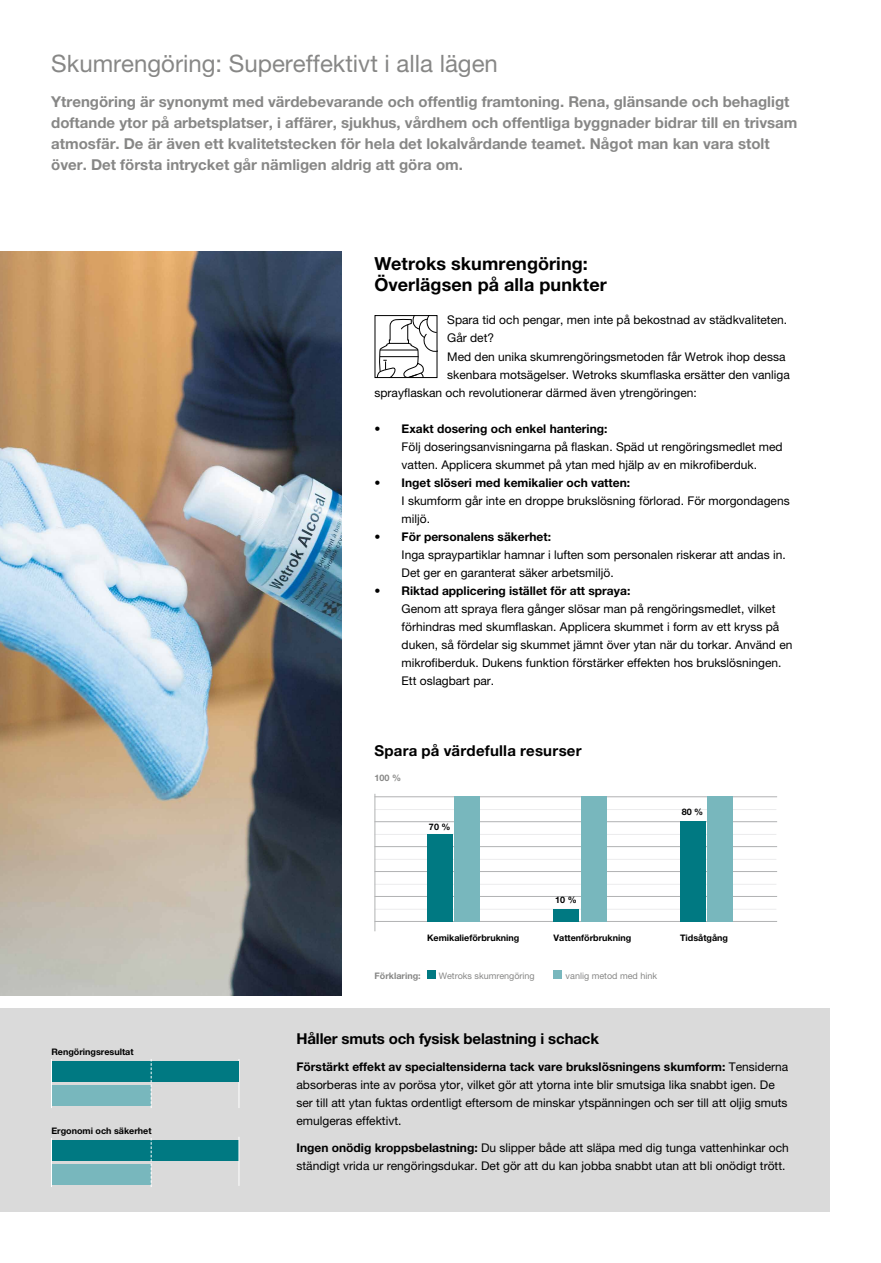
<style>
.page{position:relative;width:881px;height:1263px;background:#fff}
.page>*{position:absolute;margin:0;border:0;box-sizing:border-box;transform-origin:0 0}
.t1{font:24px "Helvetica Neue LT Pro";color:#878786}
.t2{font:700 18px/21px "Helvetica Neue LT Pro";letter-spacing:.005em;color:#000}
.t3{font:700 15px/21px "Helvetica Neue LT Pro";color:#878786}
.t4{font:700 15px "Helvetica Neue LT Pro";letter-spacing:-.01em;color:#000}
.t5{font:700 15px "Helvetica Neue LT Pro";letter-spacing:.015em;color:#000}
.t6{font:12px/18px "Helvetica Neue LT Pro";color:#000}
.t7{font:700 12px "Helvetica Neue LT Pro";color:#000}
.t8{font:700 9px "Helvetica Neue LT Pro";color:#000}
.t9{font:9px "Helvetica Neue LT Pro";color:#878786}
.t10{font:700 9px "Helvetica Neue LT Pro";color:#878786}
.s1{font-weight:700}
</style>
<div class="page">
<div style="left:0;top:1008px;width:829px;height:204px;background:#dadada"></div>
<svg style="left:377px;top:317px;width:58px;height:59px"></svg>
<div style="left:374px;top:315px;width:63px;height:63px;border:1px solid #000"></div>
<img style="left:0;top:252px;width:341px;height:743px">
<hr style="left:374px;top:796px;width:402px;height:1px;background:#b1b2b3">
<hr style="left:374px;top:821px;width:402px;height:1px;background:#b1b2b3">
<hr style="left:374px;top:846px;width:402px;height:1px;background:#b1b2b3">
<hr style="left:374px;top:871px;width:402px;height:1px;background:#b1b2b3">
<hr style="left:374px;top:896px;width:402px;height:1px;background:#b1b2b3">
<hr style="left:374px;top:921px;width:402px;height:1px;background:#b1b2b3">
<hr style="left:374px;top:809px;width:402px;height:1px;background:#ececed">
<hr style="left:374px;top:834px;width:402px;height:1px;background:#ececed">
<hr style="left:374px;top:859px;width:402px;height:1px;background:#ececed">
<hr style="left:374px;top:884px;width:402px;height:1px;background:#ececed">
<hr style="left:374px;top:909px;width:402px;height:1px;background:#ececed">
<div style="left:427px;top:834px;width:25px;height:88px;background:#007982"></div>
<div style="left:553px;top:909px;width:26px;height:13px;background:#007982"></div>
<div style="left:679px;top:821px;width:26px;height:101px;background:#007982"></div>
<div style="left:454px;top:796px;width:26px;height:126px;background:#78b7bd"></div>
<div style="left:580px;top:796px;width:26px;height:126px;background:#78b7bd"></div>
<div style="left:707px;top:796px;width:25px;height:126px;background:#78b7bd"></div>
<hr style="left:374px;top:794px;width:1px;height:137px;background:#b1b2b3">
<div style="left:52px;top:1140px;width:186px;height:21px;background:#007982"></div>
<div style="left:52px;top:1163px;width:99px;height:21px;background:#78b7bd"></div>
<hr style="left:238px;top:1059px;width:1px;height:49px;background:#fff">
<svg style="left:151px;top:1138px;width:1px;height:49px"></svg>
<hr style="left:51px;top:1138px;width:1px;height:49px;background:#fff">
<hr style="left:238px;top:1137px;width:1px;height:49px;background:#fff">
<div style="left:52px;top:1061px;width:186px;height:21px;background:#007982"></div>
<div style="left:52px;top:1084px;width:99px;height:21px;background:#78b7bd"></div>
<svg style="left:151px;top:1059px;width:1px;height:49px"></svg>
<hr style="left:51px;top:1059px;width:1px;height:49px;background:#fff">
<div style="left:427px;top:970px;width:9px;height:8px;background:#007982"></div>
<div style="left:553px;top:970px;width:9px;height:8px;background:#78b7bd"></div>
<h1 class="t1" style="left:51px;top:50px;width:448px">Skumrengöring: Supereffektivt i alla lägen</h1>
<p class="t3" style="left:51px;top:91px;width:747px">Ytrengöring är synonymt med värdebevarande och offentlig framtoning. Rena, glänsande och behagligt doftande ytor på arbetsplatser, i affärer, sjukhus, vårdhem och offentliga byggnader bidrar till en trivsam atmosfär. De är även ett kvalitetstecken för hela det lokalvårdande teamet. Något man kan vara stolt över. Det första intrycket går nämligen aldrig att göra om.</p>
<h2 class="t2" style="left:374px;top:252px;width:234px">Wetroks skumrengöring:<br>Överlägsen på alla punkter</h2>
<p class="t6" style="left:447px;top:311px;width:341px">Spara tid och pengar, men inte på bekostnad av städkvaliteten.</p>
<p class="t6" style="left:447px;top:329px;width:48px">Går det?</p>
<p class="t6" style="left:447px;top:347px;width:339px">Med den unika skumrengöringsmetoden får Wetrok ihop dessa</p>
<p class="t6" style="left:447px;top:365px;width:344px">skenbara motsägelser. Wetroks skumflaska ersätter den vanliga</p>
<p class="t6" style="left:374px;top:383px;width:324px">sprayflaskan och revolutionerar därmed även ytrengöringen:</p>
<p class="t7" style="left:374px;top:421px;width:234px">• Exakt dosering och enkel hantering:</p>
<p class="t6" style="left:401px;top:437px;width:382px">Följ doseringsanvisningarna på flaskan. Späd ut rengöringsmedlet med vatten. Applicera skummet på ytan med hjälp av en mikrofiberduk.</p>
<p class="t7" style="left:374px;top:475px;width:257px">• Inget slöseri med kemikalier och vatten:</p>
<p class="t6" style="left:401px;top:491px;width:389px">I skumform går inte en droppe brukslösning förlorad. För morgondagens miljö.</p>
<p class="t7" style="left:374px;top:529px;width:178px">• För personalens säkerhet:</p>
<p class="t6" style="left:401px;top:545px;width:385px">Inga spraypartiklar hamnar i luften som personalen riskerar att andas in.<br>Det ger en garanterat säker arbetsmiljö.</p>
<p class="t7" style="left:374px;top:583px;width:257px">• Riktad applicering istället för att spraya:</p>
<p class="t6" style="left:401px;top:599px;width:392px">Genom att spraya flera gånger slösar man på rengöringsmedlet, vilket förhindras med skumflaskan. Applicera skummet i form av ett kryss på duken, så fördelar sig skummet jämnt över ytan när du torkar. Använd en mikrofiberduk. Dukens funktion förstärker effekten hos brukslösningen.<br>Ett oslagbart par.</p>
<p class="t5" style="left:374px;top:741px;width:209px">Spara på värdefulla resurser</p>
<p class="t10" style="left:374px;top:772px;width:28px">100 %</p>
<p class="t8" style="left:429px;top:821px;width:23px">70 %</p>
<p class="t8" style="left:427px;top:932px;width:94px">Kemikalieförbrukning</p>
<p class="t8" style="left:555px;top:895px;width:23px">10 %</p>
<p class="t8" style="left:681px;top:806px;width:23px">80 %</p>
<p class="t8" style="left:553px;top:932px;width:79px">Vattenförbrukning</p>
<p class="t8" style="left:679px;top:932px;width:49px">Tidsåtgång</p>
<p class="t8" style="left:51px;top:1046px;width:84px">Rengöringsresultat</p>
<p class="t8" style="left:51px;top:1125px;width:102px">Ergonomi och säkerhet</p>
<p class="t10" style="left:374px;top:970px;width:48px">Förklaring:</p>
<p class="t9" style="left:438px;top:970px;width:98px">Wetroks skumrengöring</p>
<p class="t9" style="left:565px;top:970px;width:93px">vanlig metod med hink</p>
<p class="t4" style="left:296px;top:1029px;width:304px">Håller smuts och fysisk belastning i schack</p>
<p class="t6" style="left:296px;top:1057px;width:493px"><span class="s1">Förstärkt effekt av specialtensiderna tack vare brukslösningens skumform:</span> Tensiderna absorberas inte av porösa ytor, vilket gör att ytorna inte blir smutsiga lika snabbt igen. De ser till att ytan fuktas ordentligt eftersom de minskar ytspänningen och ser till att oljig smuts emulgeras effektivt.</p>
<p class="t6" style="left:296px;top:1139px;width:493px"><span class="s1">Ingen onödig kroppsbelastning:</span> Du slipper både att släpa med dig tunga vattenhinkar och ständigt vrida ur rengöringsdukar. Det gör att du kan jobba snabbt utan att bli onödigt trött.</p>
</div>
